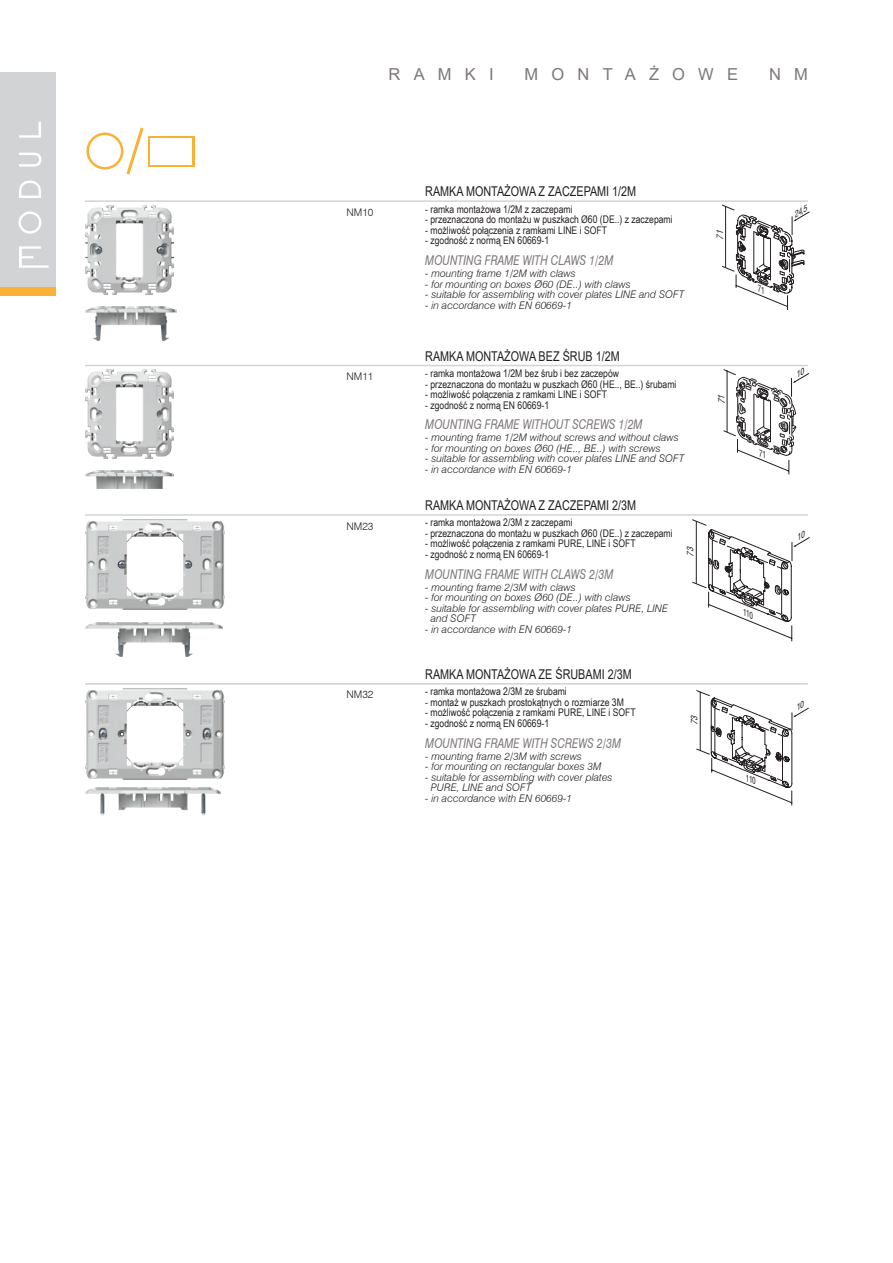
<style>
.page{position:relative;width:893px;height:1263px;background:#fff}
.page>*{position:absolute;margin:0;border:0;box-sizing:border-box;transform-origin:0 0}
.t1{font:16.5px "Arial";letter-spacing:.8em;color:#7e787a}
.t2{font:italic 13.5px "Swiss 721 BT";color:#7e787a;scale:.8 1}
.t3{font:13.5px "Arial";color:#231f20;scale:.8 1}
.t4{font:italic 300 10.5px/10.5px "Swiss 721 BT";color:#231f20}
.t5{font:10.5px "Arial Narrow";color:#231f20}
.t6{font:300 10.5px "Swiss 721 BT";color:#231f20}
.t7{font:italic condensed 8.55px "Swiss 721 BT";color:#231f20;scale:1.06 1}
.t8{font:italic condensed 7.65px "Swiss 721 BT";color:#231f20;scale:1.17 1}
</style>
<div class="page">
<img style="left:85px;top:689px;width:140px;height:90px">
<img style="left:85px;top:788px;width:136px;height:27px">
<img style="left:85px;top:370px;width:89px;height:89px">
<img style="left:85px;top:470px;width:88px;height:18px">
<img style="left:85px;top:205px;width:89px;height:89px">
<img style="left:85px;top:519px;width:140px;height:91px">
<img style="left:85px;top:307px;width:91px;height:33px">
<img style="left:85px;top:622px;width:138px;height:34px">
<svg style="left:148px;top:136px;width:46px;height:30px"></svg>
<svg style="left:86px;top:127px;width:58px;height:48px"></svg>
<div style="left:150px;top:138px;width:42px;height:26px;background:#fff"></div>
<hr style="left:85px;top:200px;width:723px;height:2px;background:#d1d3d5">
<hr style="left:85px;top:365px;width:723px;height:1px;background:#d1d3d5">
<hr style="left:85px;top:514px;width:723px;height:2px;background:#d1d3d5">
<hr style="left:85px;top:683px;width:723px;height:2px;background:#d1d3d5">
<div style="left:0;top:72px;width:55px;height:215px;background:#d1d3d5"></div>
<div style="left:0;top:287px;width:55px;height:9px;background:#f9b136"></div>
<svg style="left:19px;top:122px;width:30px;height:146px"></svg>
<svg style="left:696px;top:690px;width:113px;height:115px"></svg>
<svg style="left:722px;top:205px;width:88px;height:269px"></svg>
<svg style="left:692px;top:519px;width:118px;height:122px"></svg>
<h1 class="t1" style="left:389px;top:63px;width:107px">RAMKI</h1>
<h1 class="t1" style="left:525px;top:63px;width:215px">MONTAŻOWE</h1>
<h1 class="t1" style="left:769px;top:63px;width:40px">N M</h1>
<p class="t6" style="left:346px;top:206px;width:29px">NM10</p>
<p class="t6" style="left:346px;top:370px;width:29px">NM11</p>
<p class="t6" style="left:346px;top:519px;width:29px">NM23</p>
<p class="t6" style="left:346px;top:688px;width:29px">NM32</p>
<p class="t3" style="left:425px;top:182px;width:265px">RAMKA MONTAŻOWA Z ZACZEPAMI 1/2M</p>
<p class="t5" style="left:425px;top:201px;width:149px">- ramka montażowa 1/2M z zaczepami</p>
<p class="t5" style="left:425px;top:212px;width:249px">- przeznaczona do montażu w puszkach Ø60 (DE..) z zaczepami</p>
<p class="t5" style="left:425px;top:222px;width:183px">- możliwość połączenia z ramkami LINE i SOFT</p>
<p class="t5" style="left:425px;top:233px;width:125px">- zgodność z normą EN 60669-1</p>
<p class="t2" style="left:425px;top:252px;width:237px">MOUNTING FRAME WITH CLAWS 1/2M</p>
<p class="t4" style="left:425px;top:268px;width:152px">- mounting frame 1/2M with claws</p>
<p class="t4" style="left:425px;top:278px;width:207px">- for mounting on boxes Ø60 (DE..) with claws</p>
<p class="t4" style="left:425px;top:289px;width:261px">- suitable for assembling with cover plates LINE and SOFT</p>
<p class="t4" style="left:425px;top:299px;width:148px">- in accordance with EN 60669-1</p>
<p class="t3" style="left:425px;top:347px;width:245px">RAMKA MONTAŻOWA BEZ ŚRUB 1/2M</p>
<p class="t5" style="left:425px;top:366px;width:195px">- ramka montażowa 1/2M bez śrub i bez zaczepów</p>
<p class="t5" style="left:425px;top:376px;width:253px">- przeznaczona do montażu w puszkach Ø60 (HE.., BE..) śrubami</p>
<p class="t5" style="left:425px;top:387px;width:183px">- możliwość połączenia z ramkami LINE i SOFT</p>
<p class="t5" style="left:425px;top:397px;width:125px">- zgodność z normą EN 60669-1</p>
<p class="t2" style="left:425px;top:416px;width:273px">MOUNTING FRAME WITHOUT SCREWS 1/2M</p>
<p class="t4" style="left:425px;top:432px;width:255px">- mounting frame 1/2M without screws and without claws</p>
<p class="t4" style="left:425px;top:443px;width:237px">- for mounting on boxes Ø60 (HE.., BE..) with screws</p>
<p class="t4" style="left:425px;top:453px;width:261px">- suitable for assembling with cover plates LINE and SOFT</p>
<p class="t4" style="left:425px;top:464px;width:148px">- in accordance with EN 60669-1</p>
<p class="t3" style="left:425px;top:496px;width:265px">RAMKA MONTAŻOWA Z ZACZEPAMI 2/3M</p>
<p class="t5" style="left:425px;top:515px;width:149px">- ramka montażowa 2/3M z zaczepami</p>
<p class="t5" style="left:425px;top:525px;width:249px">- przeznaczona do montażu w puszkach Ø60 (DE..) z zaczepami</p>
<p class="t5" style="left:425px;top:536px;width:212px">- możliwość połączenia z ramkami PURE, LINE i SOFT</p>
<p class="t5" style="left:425px;top:546px;width:125px">- zgodność z normą EN 60669-1</p>
<p class="t2" style="left:425px;top:566px;width:237px">MOUNTING FRAME WITH CLAWS 2/3M</p>
<p class="t4" style="left:425px;top:582px;width:152px">- mounting frame 2/3M with claws</p>
<p class="t4" style="left:425px;top:592px;width:207px">- for mounting on boxes Ø60 (DE..) with claws</p>
<p class="t4" style="left:431px;top:603px;width:239px;text-indent:-6px">- suitable for assembling with cover plates PURE, LINE and SOFT</p>
<p class="t4" style="left:425px;top:624px;width:148px">- in accordance with EN 60669-1</p>
<p class="t3" style="left:425px;top:665px;width:260px">RAMKA MONTAŻOWA ZE ŚRUBAMI 2/3M</p>
<p class="t5" style="left:425px;top:684px;width:143px">- ramka montażowa 2/3M ze śrubami</p>
<p class="t5" style="left:425px;top:694px;width:200px">- montaż w puszkach prostokątnych o rozmiarze 3M</p>
<p class="t5" style="left:425px;top:705px;width:212px">- możliwość połączenia z ramkami PURE, LINE i SOFT</p>
<p class="t5" style="left:425px;top:715px;width:125px">- zgodność z normą EN 60669-1</p>
<p class="t2" style="left:425px;top:734px;width:246px">MOUNTING FRAME WITH SCREWS 2/3M</p>
<p class="t4" style="left:425px;top:751px;width:158px">- mounting frame 2/3M with screws</p>
<p class="t4" style="left:425px;top:761px;width:178px">- for mounting on rectangular boxes 3M</p>
<p class="t4" style="left:431px;top:772px;width:183px;text-indent:-6px">- suitable for assembling with cover plates<br>PURE, LINE and SOFT</p>
<p class="t4" style="left:425px;top:793px;width:148px">- in accordance with EN 60669-1</p>
<p class="t7" style="left:685px;top:557px;width:13px;rotate:-90deg">73</p>
<p class="t7" style="left:689px;top:725px;width:13px;rotate:-90deg">73</p>
<p class="t7" style="left:715px;top:240px;width:13px;rotate:-90deg">71</p>
<p class="t7" style="left:716px;top:404px;width:13px;rotate:-90deg">71</p>
<p class="t8" style="left:791px;top:211px;width:14px;rotate:-30deg">24,5</p>
</div>
